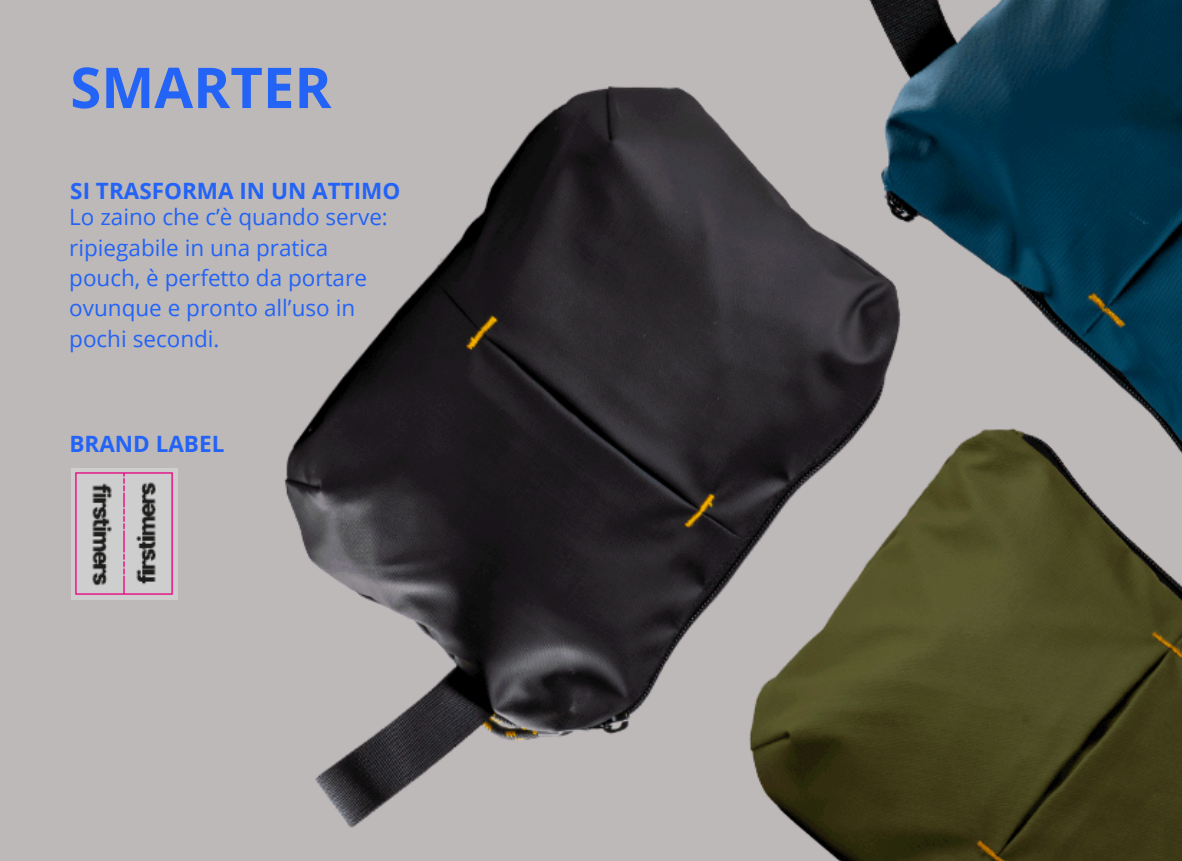
<style>
.page{position:relative;width:1182px;height:861px;background:#fff}
.page>*{position:absolute;margin:0;border:0;box-sizing:border-box;transform-origin:0 0}
.t1{font:700 56.25px "Open Sans";color:#2363f6}
.t2{font:22.5px/30.4px "Open Sans";color:#2363f6}
.t3{font:700 22.5px "Open Sans";color:#2363f6}
</style>
<div class="page">
<img style="left:271px;top:0;width:910px;height:861px">
<img style="left:71px;top:468px;width:107px;height:132px">
<p class="t1" style="left:70px;top:48px;width:263px">SMARTER</p>
<p class="t3" style="left:70px;top:175px;width:331px">SI TRASFORMA IN UN ATTIMO</p>
<h2 class="t2" style="left:69px;top:201px;width:320px">Lo zaino che c’è quando serve: ripiegabile in una pratica pouch, è perfetto da portare ovunque e pronto all’uso in pochi secondi.</h2>
<p class="t3" style="left:69px;top:428px;width:156px">BRAND LABEL</p>
</div>
